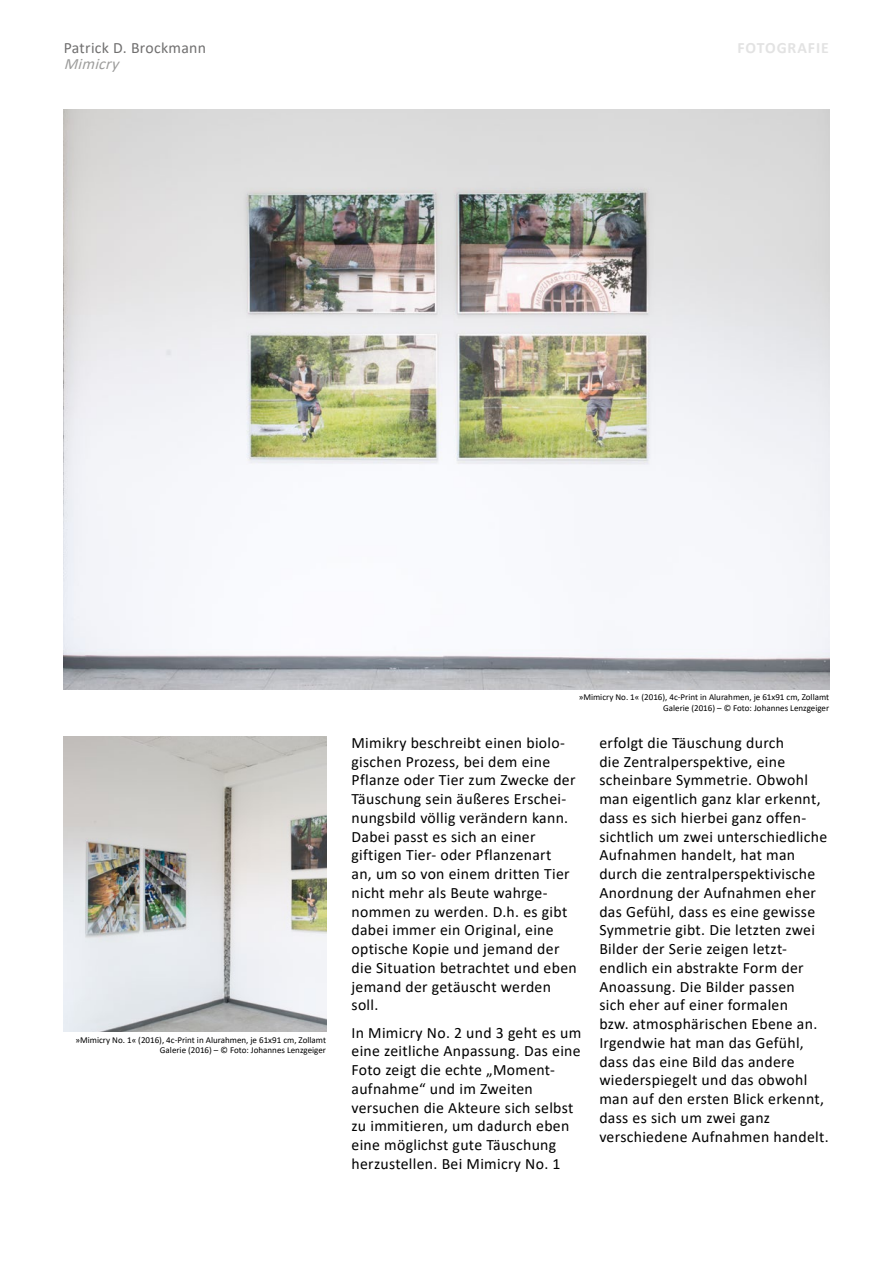
<style>
.page{position:relative;width:893px;height:1263px;background:#fff}
.page>*{position:absolute;margin:0;border:0;box-sizing:border-box;transform-origin:0 0}
.Copy{font:15.75px/18.8px "Calibri";letter-spacing:.02em;color:#000}
.t1{font:15.75px "Calibri";letter-spacing:.02em;color:#706f6f}
.t2{font:700 15.75px "Calibri";letter-spacing:.06em;color:#e3e3e3}
.Titel_kursiv__oben{font:italic 15.75px "Calibri";color:#9d9d9c}
.Bilduntertitel{font:9px/10.5px "Calibri";color:#000;text-align:right}
</style>
<div class="page">
<img style="left:64px;top:109px;width:765px;height:580px">
<img style="left:64px;top:736px;width:262px;height:296px">
<p class="t1" style="left:64px;top:37px;width:144px">Patrick D. Brockmann</p>
<p class="t2" style="left:737px;top:37px;width:93px">FOTOGRAFIE</p>
<p class="Titel_kursiv__oben" style="left:64px;top:53px;width:62px">Mimicry</p>
<p class="Bilduntertitel" style="left:76px;top:1034px;width:252px">»Mimicry No. 1« (2016), 4c-Print in Alurahmen, je 61x91 cm, Zollamt<br>Galerie (2016) – © Foto: Johannes Lenzgeiger</p>
<p class="Bilduntertitel" style="left:579px;top:692px;width:252px">»Mimicry No. 1« (2016), 4c-Print in Alurahmen, je 61x91 cm, Zollamt<br>Galerie (2016) – © Foto: Johannes Lenzgeiger</p>
<p class="Copy" style="left:351px;top:733px;width:227px">Mimikry beschreibt einen biolo&shy;gischen Prozess, bei dem eine<br>Pflanze oder Tier zum Zwecke der<br>Täuschung sein äußeres Erschei&shy;nungsbild völlig verändern kann.<br>Dabei passt es sich an einer giftigen Tier- oder Pflanzenart<br>an, um so von einem dritten Tier nicht mehr als Beute wahrge&shy;nommen zu werden. D.h. es gibt dabei immer ein Original, eine optische Kopie und jemand der die Situation betrachtet und eben jemand der getäuscht werden soll.</p>
<p class="Copy" style="left:351px;top:1023px;width:231px">In Mimicry No. 2 und 3 geht es um eine zeitliche Anpassung. Das eine<br>Foto zeigt die echte „Moment&shy;aufnahme“ und im Zweiten versuchen die Akteure sich selbst zu immitieren, um dadurch eben eine möglichst gute Täuschung herzustellen. Bei Mimicry No. 1</p>
<p class="Copy" style="left:599px;top:733px;width:231px">erfolgt die Täuschung durch<br>die Zentralperspektive, eine scheinbare Symmetrie. Obwohl man eigentlich ganz klar erkennt, dass es sich hierbei ganz offen&shy;sichtlich um zwei unterschiedliche<br>Aufnahmen handelt, hat man durch die zentralperspektivische<br>Anordnung der Aufnahmen eher das Gefühl, dass es eine gewisse<br>Symmetrie gibt. Die letzten zwei<br>Bilder der Serie zeigen letzt&shy;endlich ein abstrakte Form der<br>Anoassung. Die Bilder passen<br>sich eher auf einer formalen<br>bzw. atmosphärischen Ebene an.<br>Irgendwie hat man das Gefühl, dass das eine Bild das andere wiederspiegelt und das obwohl man auf den ersten Blick erkennt, dass es sich um zwei ganz verschiedene Aufnahmen handelt.</p>
</div>
